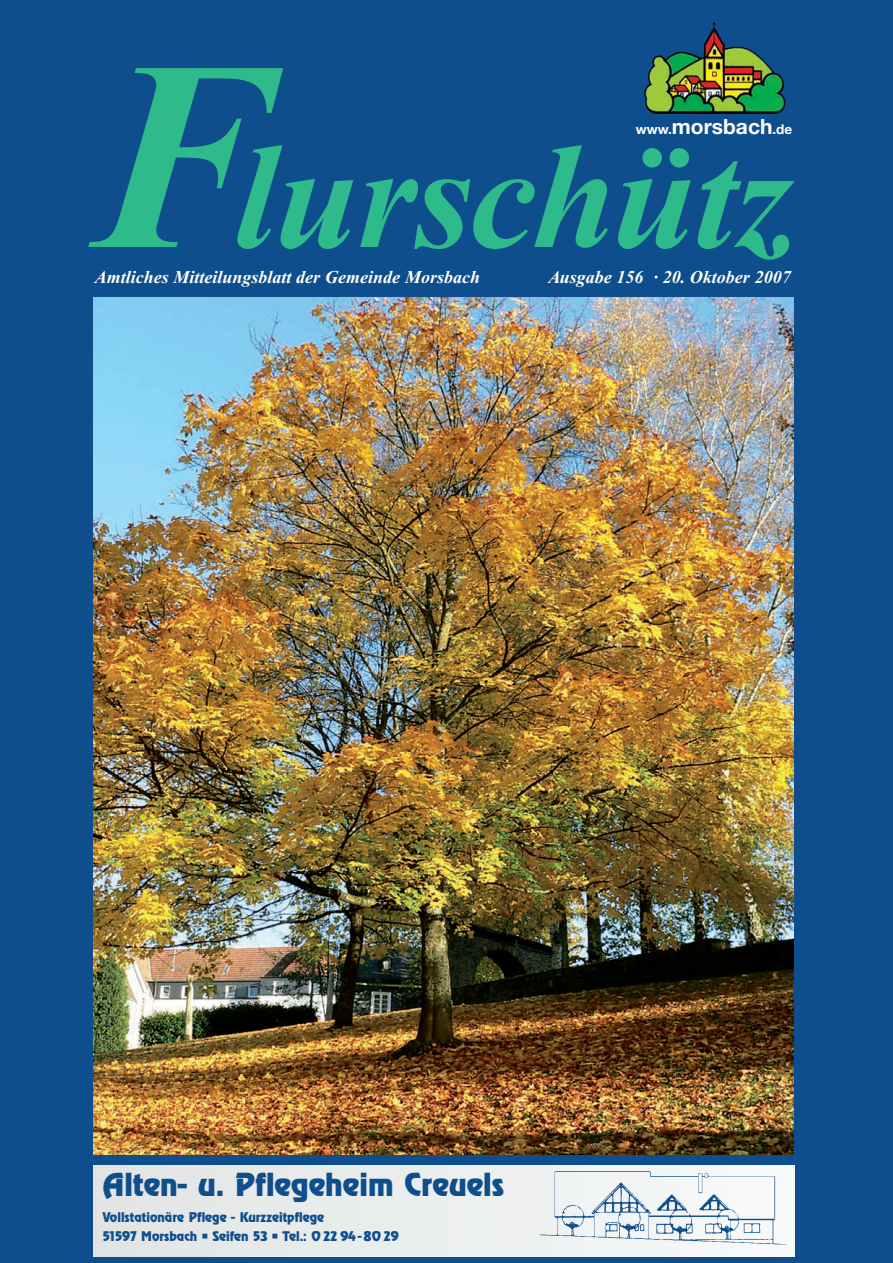
<style>
.page{position:relative;width:893px;height:1263px;background:#0f4e8c}
.page>*{position:absolute;margin:0;border:0;box-sizing:border-box;transform-origin:0 0}
.t1{font:italic 700 150px "Times";letter-spacing:-.01em;color:#2fba8c}
.t2{font:28.5px "Revue";color:#0f4e8c}
.t3{font:700 21px "Helvetica Neue";color:#fff}
.t4{font:italic 700 18px "Times";color:#fff}
.t5{font:12px/19px "Revue";color:#0f4e8c}
.s1{font-size:270px}
.s2{font-size:13.5px}
</style>
<div class="page">
<img style="left:644px;top:23px;width:141px;height:91px">
<img style="left:93px;top:297px;width:701px;height:858px">
<div style="left:93px;top:1165px;width:701px;height:91px;background:#e8eaeb"></div>
<img style="left:540px;top:1165px;width:254px;height:91px">
<h1 class="t1" style="left:97px;top:144px;width:698px"><span class="s1">F</span>lurschütz</h1>
<h3 class="t3" style="left:636px;top:119px;width:158px"><span class="s2">www.</span>morsbach<span class="s2">.de</span></h3>
<h3 class="t4" style="left:95px;top:270px;width:387px">Amtliches Mitteilungsblatt der Gemeinde Morsbach</h3>
<h3 class="t4" style="left:548px;top:270px;width:244px">Ausgabe 156 · 20. Oktober 2007</h3>
<h2 class="t2" style="left:103px;top:1172px;width:403px">Alten- u. Pflegeheim Creuels</h2>
<p class="t5" style="left:103px;top:1208px;width:297px">Vollstationäre Pflege - Kurzzeitpflege<br>51597 Morsbach • Seifen 53 • Tel.: 0 22 94 - 80 29</p>
</div>
